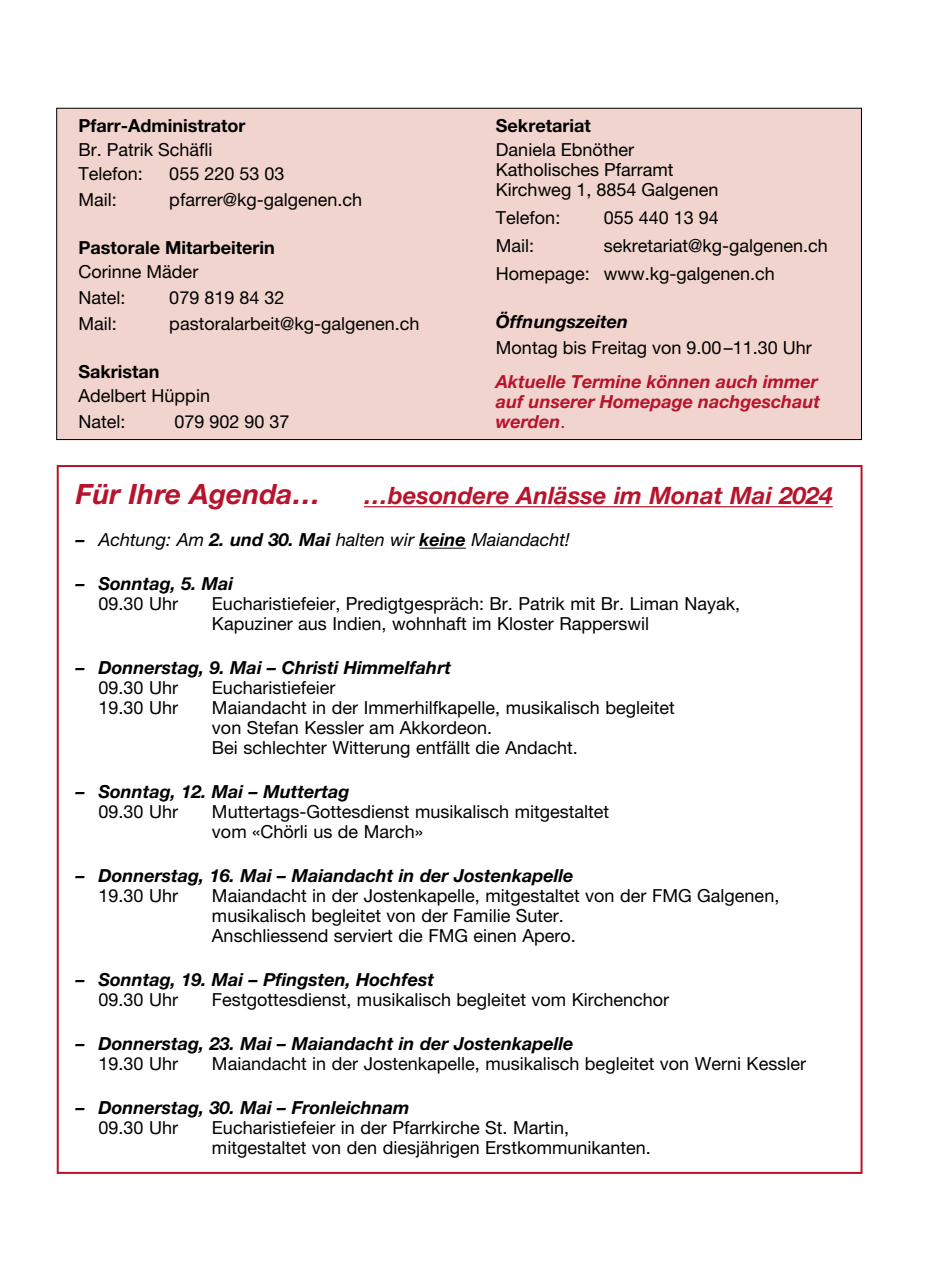
<style>
.page{position:relative;width:942px;height:1276px;background:#fff}
.page>*{position:absolute;margin:0;border:0;box-sizing:border-box;transform-origin:0 0}
.t1{font:italic 700 28px "Helvetica Neue LT Pro";color:#b7142c}
.t2{font:italic 700 24px "Helvetica Neue LT Pro";color:#b7142c}
.t3{font:18px/20px "Helvetica Neue LT Pro";color:#000}
.t4{font:italic 700 18px "Helvetica Neue LT Pro";color:#000}
.t5{font:italic 700 18px/20px "Helvetica Neue LT Pro";color:#b7142c}
.t6{font:700 18px "Helvetica Neue LT Pro";color:#000}
.t7{font:italic 18px "Helvetica Neue LT Pro";color:#000}
.s1{font-weight:400;font-style:normal}
.s2{font-weight:700}
</style>
<div class="page">
<hr style="left:364px;top:506px;width:468px;height:1px;background:#b7142c">
<hr style="left:419px;top:548px;width:46px;height:1px;background:#000">
<div style="left:57px;top:108px;width:804px;height:331px;background:#f0d4cd"></div>
<p class="t6" style="left:78px;top:114px;width:168px">Pfarr-Administrator</p>
<p class="t3" style="left:78px;top:137px;width:135px;line-height:24px">Br. Patrik Schäfli<br>Telefon:</p>
<p class="t3" style="left:169px;top:163px;width:117px">055 220 53 03</p>
<p class="t3" style="left:78px;top:189px;width:40px">Mail:</p>
<p class="t3" style="left:169px;top:189px;width:194px">pfarrer@kg-galgenen.ch</p>
<p class="t6" style="left:78px;top:236px;width:198px">Pastorale Mitarbeiterin</p>
<p class="t3" style="left:78px;top:258px;width:121px;line-height:26px">Corinne Mäder<br>Natel:</p>
<p class="t3" style="left:169px;top:287px;width:117px">079 819 84 32</p>
<p class="t3" style="left:78px;top:313px;width:40px">Mail:</p>
<p class="t3" style="left:169px;top:313px;width:252px">pastoralarbeit@kg-galgenen.ch</p>
<p class="t6" style="left:78px;top:360px;width:82px">Sakristan</p>
<p class="t3" style="left:78px;top:382px;width:133px;line-height:26px">Adelbert Hüppin<br>Natel:</p>
<p class="t3" style="left:174px;top:411px;width:117px">079 902 90 37</p>
<p class="t6" style="left:495px;top:114px;width:96px">Sekretariat</p>
<p class="t3" style="left:495px;top:139px;width:224px">Daniela Ebnöther<br>Katholisches Pfarramt<br>Kirchweg 1, 8854 Galgenen</p>
<p class="t3" style="left:495px;top:207px;width:66px">Telefon:</p>
<p class="t3" style="left:603px;top:207px;width:117px">055 440 13 94</p>
<p class="t3" style="left:495px;top:235px;width:40px">Mail:</p>
<p class="t3" style="left:495px;top:231px;width:333px;line-height:28px;text-indent:108px">sekretariat@kg-galgenen.ch<br>Homepage: www.kg-galgenen.ch</p>
<p class="t4" style="left:495px;top:310px;width:133px">Öffnungszeiten</p>
<p class="t3" style="left:495px;top:337px;width:317px">Montag bis Freitag von 9.00–11.30 Uhr</p>
<p class="t5" style="left:495px;top:371px;width:326px">Aktuelle Termine können auch immer auf unserer Homepage nachgeschaut werden<span class="s1">.</span></p>
<h1 class="t1" style="left:76px;top:477px;width:246px">Für Ihre Agenda…</h1>
<h2 class="t2" style="left:364px;top:481px;width:470px">…besondere Anlässe im Monat Mai 2024</h2>
<p class="t7" style="left:76px;top:529px;width:495px"><span class="s2">–</span> Achtung: Am <span class="s2">2. und 30. Mai</span> halten wir <span class="s2">keine</span> Maiandacht!</p>
<p class="t4" style="left:76px;top:573px;width:159px">– Sonntag, 5. Mai</p>
<p class="t3" style="left:98px;top:594px;width:81px">09.30 Uhr</p>
<p class="t3" style="left:212px;top:594px;width:529px">Eucharistiefeier, Predigtgespräch: Br. Patrik mit Br. Liman Nayak,<br>Kapuziner aus Indien, wohnhaft im Kloster Rapperswil</p>
<p class="t4" style="left:76px;top:657px;width:376px">– Donnerstag, 9. Mai – Christi Himmelfahrt</p>
<p class="t3" style="left:98px;top:678px;width:81px">09.30 Uhr</p>
<p class="t3" style="left:212px;top:678px;width:125px">Eucharistiefeier</p>
<p class="t3" style="left:98px;top:698px;width:81px">19.30 Uhr</p>
<p class="t3" style="left:212px;top:698px;width:464px">Maiandacht in der Immerhilfkapelle, musikalisch begleitet von Stefan Kessler am Akkordeon.<br>Bei schlechter Witterung entfällt die Andacht.</p>
<p class="t4" style="left:76px;top:781px;width:275px">– Sonntag, 12. Mai – Muttertag</p>
<p class="t3" style="left:98px;top:802px;width:81px">09.30 Uhr</p>
<p class="t3" style="left:212px;top:802px;width:398px">Muttertags-Gottesdienst musikalisch mitgestaltet vom «Chörli us de March»</p>
<p class="t4" style="left:76px;top:865px;width:499px">– Donnerstag, 16. Mai – Maiandacht in der Jostenkapelle</p>
<p class="t3" style="left:98px;top:886px;width:81px">19.30 Uhr</p>
<p class="t3" style="left:212px;top:886px;width:568px">Maiandacht in der Jostenkapelle, mitgestaltet von der FMG Galgenen, musikalisch begleitet von der Familie Suter.<br>Anschliessend serviert die FMG einen Apero.</p>
<p class="t4" style="left:76px;top:969px;width:359px">– Sonntag, 19. Mai – Pfingsten, Hochfest</p>
<p class="t3" style="left:98px;top:990px;width:81px">09.30 Uhr</p>
<p class="t3" style="left:212px;top:990px;width:458px">Festgottesdienst, musikalisch begleitet vom Kirchenchor</p>
<p class="t4" style="left:76px;top:1033px;width:499px">– Donnerstag, 23. Mai – Maiandacht in der Jostenkapelle</p>
<p class="t3" style="left:98px;top:1053px;width:81px">19.30 Uhr</p>
<p class="t3" style="left:212px;top:1053px;width:595px">Maiandacht in der Jostenkapelle, musikalisch begleitet von Werni Kessler</p>
<p class="t4" style="left:76px;top:1097px;width:335px">– Donnerstag, 30. Mai – Fronleichnam</p>
<p class="t3" style="left:98px;top:1117px;width:81px">09.30 Uhr</p>
<p class="t3" style="left:212px;top:1117px;width:440px">Eucharistiefeier in der Pfarrkirche St. Martin, mitgestaltet von den diesjährigen Erstkommunikanten.</p>
</div>
